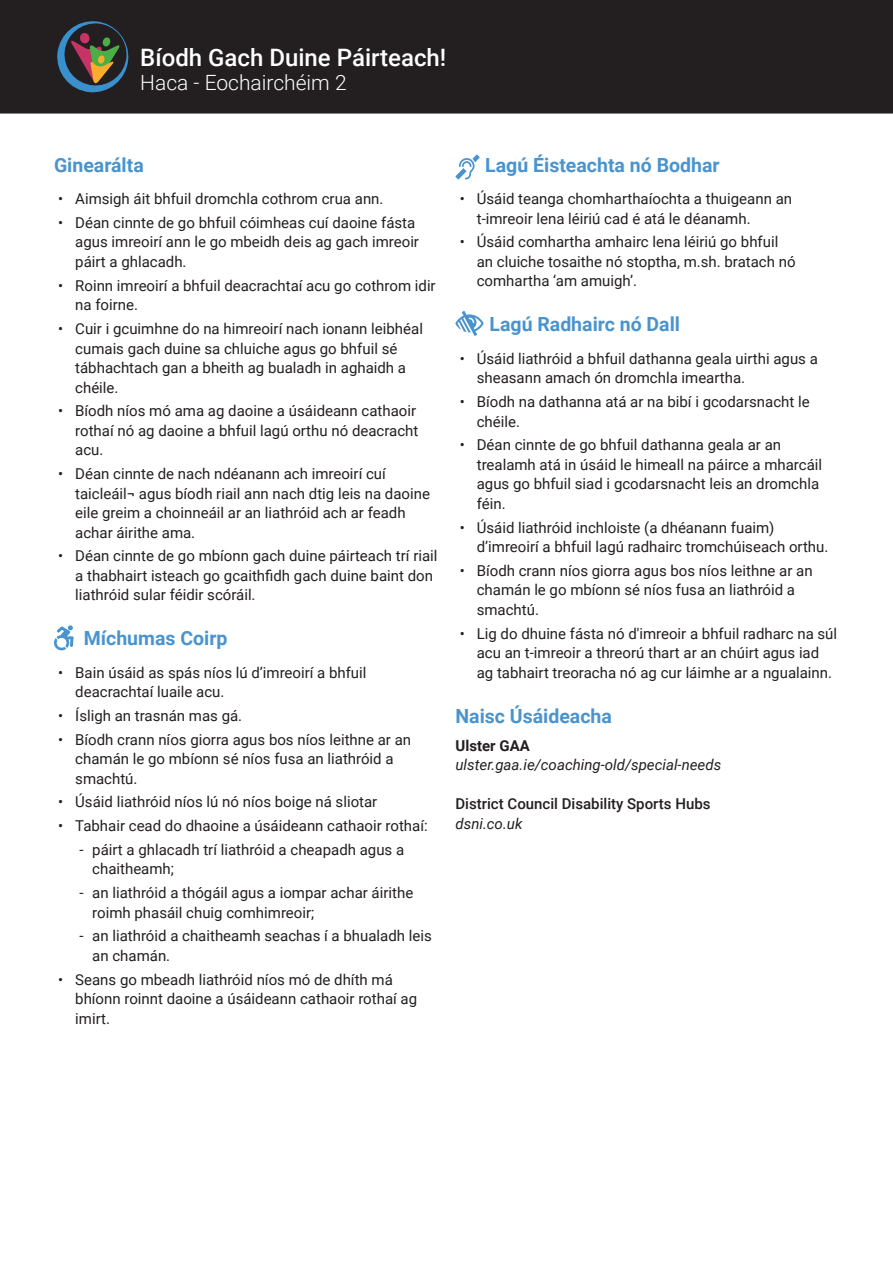
<style>
.page{position:relative;width:893px;height:1263px;background:#fff}
.page>*{position:absolute;margin:0;border:0;box-sizing:border-box;transform-origin:0 0}
.t1{font:500 24px "Roboto";color:#fff}
.t2{font:300 21px "Roboto";color:#fff}
.Heading{font:700 19.5px "Roboto";color:#4994cf}
.t3{font:15px/19.5px "Roboto";color:#231f20}
.Body_Text{font:italic 15px "Roboto";color:#231f20}
.Body_Text-2{font:500 15px "Roboto";color:#231f20}
.Body_Text-3{font:700 15px "Roboto";color:#231f20}
</style>
<div class="page">
<div style="left:0;top:0;width:893px;height:114px;background:#231f20"></div>
<svg style="left:56px;top:20px;width:73px;height:73px;background:#404546"></svg>
<svg style="left:54px;top:625px;width:20px;height:25px"></svg>
<svg style="left:455px;top:155px;width:25px;height:24px"></svg>
<svg style="left:455px;top:311px;width:28px;height:25px"></svg>
<p class="t1" style="left:140px;top:40px;width:308px">Bíodh Gach Duine Páirteach!</p>
<p class="t2" style="left:140px;top:68px;width:208px">Haca - Eochairchéim 2</p>
<p class="Heading" style="left:54px;top:151px;width:91px">Ginearálta</p>
<p class="t3" style="left:58px;top:189px;width:327px">• Aimsigh áit bhfuil dromchla cothrom crua ann.</p>
<p class="t3" style="left:75px;top:212px;width:345px;text-indent:-17px">• Déan cinnte de go bhfuil cóimheas cuí daoine fásta agus imreoirí ann le go mbeidh deis ag gach imreoir páirt a ghlacadh.</p>
<p class="t3" style="left:75px;top:275px;width:362px;text-indent:-17px">• Roinn imreoirí a bhfuil deacrachtaí acu go cothrom idir na foirne.</p>
<p class="t3" style="left:75px;top:318px;width:349px;text-indent:-17px">• Cuir i gcuimhne do na himreoirí nach ionann leibhéal cumais gach duine sa chluiche agus go bhfuil sé tábhachtach gan a bheith ag bualadh in aghaidh a chéile.</p>
<p class="t3" style="left:75px;top:401px;width:345px;text-indent:-17px">• Bíodh níos mó ama ag daoine a úsáideann cathaoir rothaí nó ag daoine a bhfuil lagú orthu nó deacracht acu.</p>
<p class="t3" style="left:75px;top:463px;width:356px;text-indent:-17px">• Déan cinnte de nach ndéanann ach imreoirí cuí taicleáil¬ agus bíodh riail ann nach dtig leis na daoine eile greim a choinneáil ar an liathróid ach ar feadh achar áirithe ama.</p>
<p class="t3" style="left:75px;top:546px;width:364px;text-indent:-17px">• Déan cinnte de go mbíonn gach duine páirteach trí riail a thabhairt isteach go gcaithfidh gach duine baint don liathróid sular féidir scóráil.</p>
<p class="Heading" style="left:84px;top:625px;width:145px">Míchumas Coirp</p>
<p class="t3" style="left:75px;top:662px;width:293px;text-indent:-17px">• Bain úsáid as spás níos lú d’imreoirí a bhfuil deacrachtaí luaile acu.</p>
<p class="t3" style="left:58px;top:705px;width:185px">• Ísligh an trasnán mas gá.</p>
<p class="t3" style="left:75px;top:729px;width:337px;text-indent:-17px">• Bíodh crann níos giorra agus bos níos leithne ar an chamán le go mbíonn sé níos fusa an liathróid a smachtú.</p>
<p class="t3" style="left:58px;top:792px;width:321px">• Úsáid liathróid níos lú nó níos boige ná sliotar</p>
<p class="t3" style="left:58px;top:815px;width:371px">• Tabhair cead do dhaoine a úsáideann cathaoir rothaí:</p>
<p class="t3" style="left:92px;top:839px;width:313px;text-indent:-13px">- páirt a ghlacadh trí liathróid a cheapadh agus a chaitheamh;</p>
<p class="t3" style="left:92px;top:882px;width:322px;text-indent:-13px">- an liathróid a thógáil agus a iompar achar áirithe roimh phasáil chuig comhimreoir;</p>
<p class="t3" style="left:92px;top:926px;width:341px;text-indent:-13px">- an liathróid a chaitheamh seachas í a bhualadh leis an chamán.</p>
<p class="t3" style="left:75px;top:969px;width:343px;text-indent:-17px">• Seans go mbeadh liathróid níos mó de dhíth má bhíonn roinnt daoine a úsáideann cathaoir rothaí ag imirt.</p>
<p class="Heading" style="left:485px;top:151px;width:236px">Lagú Éisteachta nó Bodhar</p>
<p class="t3" style="left:477px;top:189px;width:317px;text-indent:-17px">• Úsáid teanga chomharthaíochta a thuigeann an t-imreoir lena léiriú cad é atá le déanamh.</p>
<p class="t3" style="left:477px;top:232px;width:320px;text-indent:-17px">• Úsáid comhartha amhairc lena léiriú go bhfuil an cluiche tosaithe nó stoptha, m.sh. bratach nó comhartha ‘am amuigh’.</p>
<p class="Heading" style="left:489px;top:311px;width:192px">Lagú Radhairc nó Dall</p>
<p class="t3" style="left:477px;top:348px;width:343px;text-indent:-17px">• Úsáid liathróid a bhfuil dathanna geala uirthi agus a sheasann amach ón dromchla imeartha.</p>
<p class="t3" style="left:477px;top:391px;width:334px;text-indent:-17px">• Bíodh na dathanna atá ar na bibí i gcodarsnacht le chéile.</p>
<p class="t3" style="left:477px;top:435px;width:347px;text-indent:-17px">• Déan cinnte de go bhfuil dathanna geala ar an trealamh atá in úsáid le himeall na páirce a mharcáil agus go bhfuil siad i gcodarsnacht leis an dromchla féin.</p>
<p class="t3" style="left:477px;top:517px;width:353px;text-indent:-17px">• Úsáid liathróid inchloiste (a dhéanann fuaim) d’imreoirí a bhfuil lagú radhairc tromchúiseach orthu.</p>
<p class="t3" style="left:477px;top:560px;width:337px;text-indent:-17px">• Bíodh crann níos giorra agus bos níos leithne ar an chamán le go mbíonn sé níos fusa an liathróid a smachtú.</p>
<p class="t3" style="left:477px;top:623px;width:362px;text-indent:-17px">• Lig do dhuine fásta nó d'imreoir a bhfuil radharc na súl acu an t-imreoir a threorú thart ar an chúirt agus iad ag tabhairt treoracha nó ag cur láimhe ar a ngualainn.</p>
<p class="Heading" style="left:455px;top:702px;width:158px">Naisc Úsáideacha</p>
<p class="Body_Text-3" style="left:455px;top:735px;width:76px">Ulster GAA</p>
<p class="Body_Text" style="left:455px;top:754px;width:267px">ulster.gaa.ie/coaching-old/special-needs</p>
<p class="Body_Text-2" style="left:455px;top:793px;width:257px">District Council Disability Sports Hubs</p>
<p class="Body_Text" style="left:455px;top:813px;width:68px">dsni.co.uk</p>
</div>
